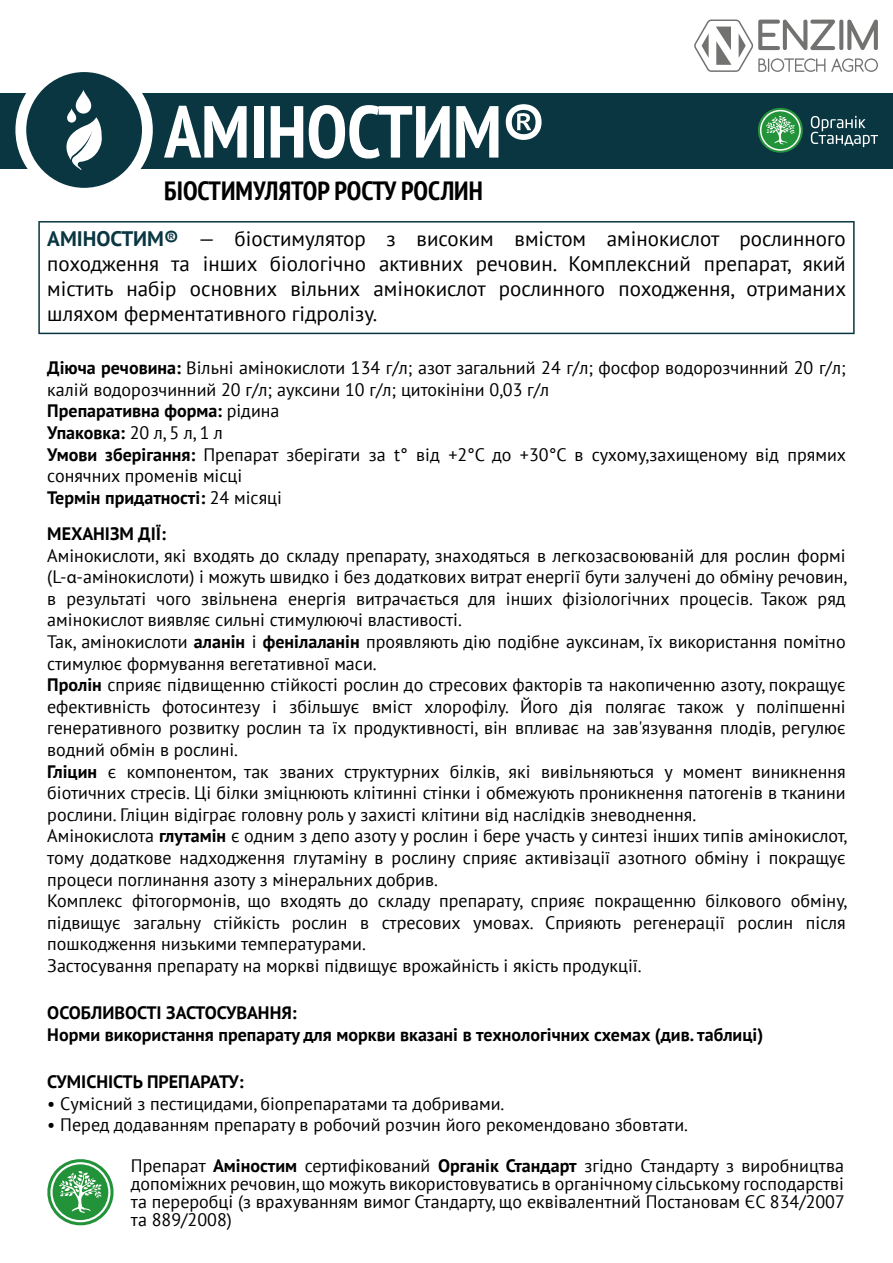
<style>
.page{position:relative;width:893px;height:1263px;background:#fff}
.page>*{position:absolute;margin:0;border:0;box-sizing:border-box;transform-origin:0 0}
.t1{font:700 condensed 73.5px "PT Sans";color:#fff}
.t2{font:700 condensed 26.4px "PT Sans";color:#000}
.t3{font:21px/25.2px "PT Sans";color:#000;text-align:justify}
.t4{font:18px/21.6px "PT Sans";color:#000}
.t5{font:700 18px/21.6px "PT Sans";color:#000}
.s1{font-weight:700;color:#093641}
.s2{font-weight:700}
.s3{font-family:"Myriad Pro"}
</style>
<div class="page">
<div style="left:0;top:94px;width:893px;height:75px;background:#093641"></div>
<svg style="left:38px;top:221px;width:817px;height:113px"></svg>
<svg style="left:15px;top:72px;width:138px;height:116px"></svg>
<svg style="left:694px;top:20px;width:184px;height:52px"></svg>
<svg style="left:811px;top:116px;width:67px;height:31px"></svg>
<svg style="left:758px;top:107px;width:45px;height:46px"></svg>
<svg style="left:47px;top:1159px;width:67px;height:67px"></svg>
<h1 class="t1" style="left:164px;top:83px;width:383px">АМІНОСТИМ®</h1>
<h2 class="t2" style="left:164px;top:173px;width:320px">БІОСТИМУЛЯТОР РОСТУ РОСЛИН</h2>
<p class="t3" style="left:47px;top:225px;width:800px"><span class="s1">АМІНОСТИМ®</span> — біостимулятор з високим вмістом амінокислот рослинного походження та інших біологічно активних речовин. Комплексний препарат, який містить набір основних вільних амінокислот рослинного походження, отриманих шляхом ферментативного гідролізу.</p>
<p class="t4" style="left:47px;top:357px;width:800px"><span class="s2">Діюча речовина:</span> Вільні амінокислоти 134 г/л; азот загальний 24 г/л; фосфор водорозчинний 20 г/л; калій водорозчинний 20 г/л; ауксини 10 г/л; цитокініни 0,03 г/л<br><span class="s2">Препаративна форма:</span> рідина<br><span class="s2">Упаковка:</span> 20 л, 5 л, 1 л<br><span class="s2">Умови зберігання:</span> Препарат зберігати за t° від +2°С до +30°С в сухому,захищеному від прямих сонячних променів місці<br><span class="s2">Термін придатності:</span> 24 місяці</p>
<p class="t5" style="left:47px;top:522px;width:120px">МЕХАНІЗМ ДІЇ:</p>
<p class="t4" style="left:47px;top:544px;width:801px">Амінокислоти, які входять до складу препарату, знаходяться в легкозасвоюваній для рослин формі (L-<span class="s3">α</span>-амінокислоти) і можуть швидко і без додаткових витрат енергії бути залучені до обміну речовин, в результаті чого звільнена енергія витрачається для інших фізіологічних процесів. Також ряд амінокислот виявляє сильні стимулюючі властивості.<br>Так, амінокислоти <span class="s2">аланін</span> і <span class="s2">фенілаланін</span> проявляють дію подібне ауксинам, їх використання помітно стимулює формування вегетативної маси.<br><span class="s2">Пролін</span> сприяє підвищенню стійкості рослин до стресових факторів та накопиченню азоту, покращує ефективність фотосинтезу і збільшує вміст хлорофілу. Його дія полягає також у поліпшенні генеративного розвитку рослин та їх продуктивності, він впливає на зав'язування плодів, регулює водний обмін в рослині.<br><span class="s2">Гліцин</span> є компонентом, так званих структурних білків, які вивільняються у момент виникнення біотичних стресів. Ці білки зміцнюють клітинні стінки і обмежують проникнення патогенів в тканини рослини. Гліцин відіграє головну роль у захисті клітини від наслідків зневоднення.<br>Амінокислота <span class="s2">глутамін</span> є одним з депо азоту у рослин і бере участь у синтезі інших типів амінокислот, тому додаткове надходження глутаміну в рослину сприяє активізації азотного обміну і покращує процеси поглинання азоту з мінеральних добрив.<br>Комплекс фітогормонів, що входять до складу препарату, сприяє покращенню білкового обміну, підвищує загальну стійкість рослин в стресових умовах. Сприяють регенерації рослин після пошкодження низькими температурами.<br>Застосування препарату на моркві підвищує врожайність і якість продукції.</p>
<p class="t5" style="left:47px;top:1002px;width:717px">ОСОБЛИВОСТІ ЗАСТОСУВАННЯ:<br>Норми використання препарату для моркви вказані в технологічних схемах (див. таблиці)</p>
<p class="t5" style="left:47px;top:1070px;width:198px">СУМІСНІСТЬ ПРЕПАРАТУ:</p>
<p class="t4" style="left:47px;top:1092px;width:459px">• Сумісний з пестицидами, біопрепаратами та добривами.</p>
<p class="t4" style="left:47px;top:1114px;width:642px">• Перед додаванням препарату в робочий розчин його рекомендовано збовтати.</p>
<p class="t4" style="left:131px;top:1156px;width:715px;line-height:18px;text-align:justify">Препарат <span class="s2">Аміностим</span> сертифікований <span class="s2">Органік Стандарт</span> згідно Стандарту з виробництва допоміжних речовин, що можуть використовуватись в органічному сільському господарстві та переробці (з врахуванням вимог Стандарту, що еквівалентний Постановам ЄС 834/2007 та 889/2008)</p>
</div>
